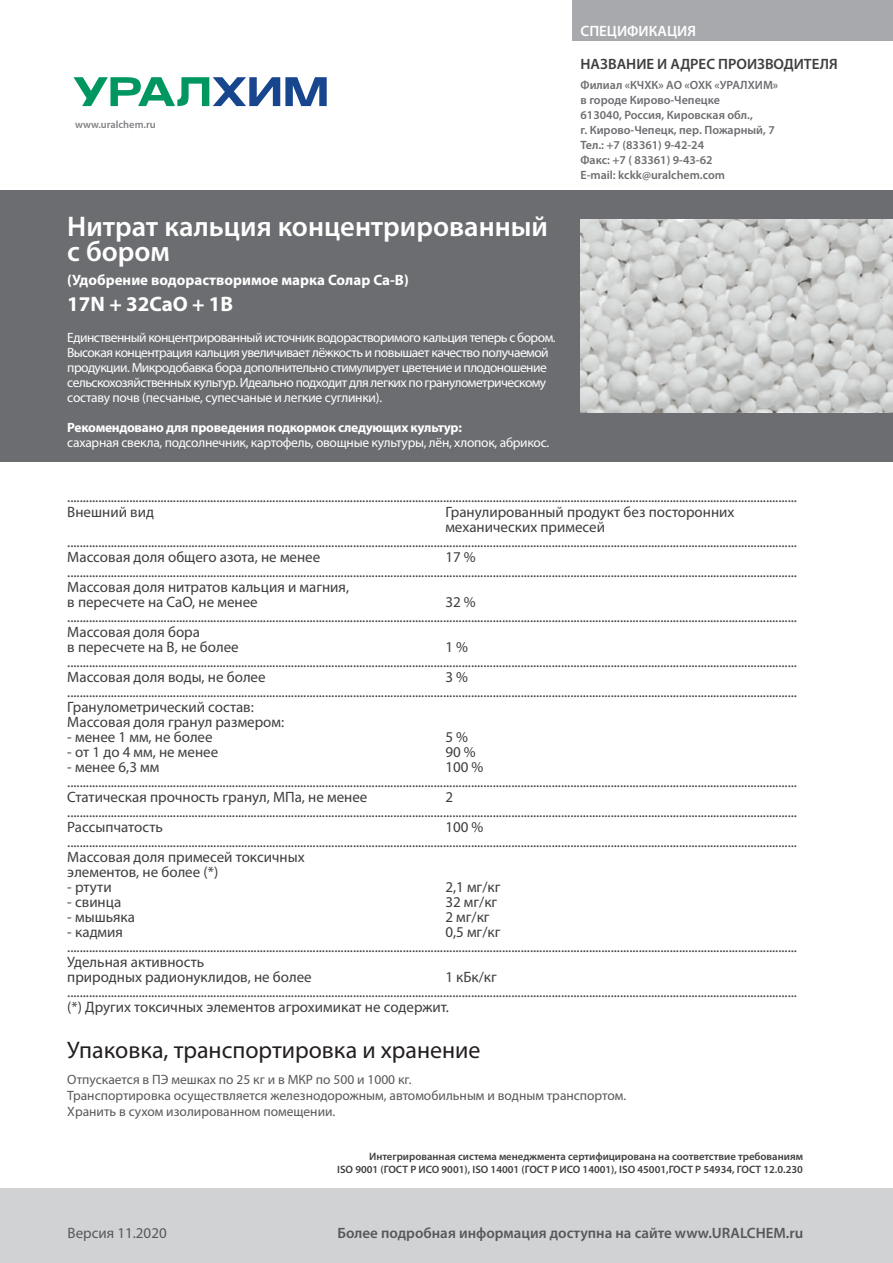
<style>
.page{position:relative;width:893px;height:1263px;background:#fff}
.page>*{position:absolute;margin:0;border:0;box-sizing:border-box;transform-origin:0 0}
.t1{font:600 28.5px/25.2px "Myriad Pro";color:#fff}
.t2{font:24px "Myriad Pro";color:#231f20}
.t3{font:700 21px "Myriad Pro";color:#fff}
.t4{font:15px/15px "Myriad Pro";color:#3e3e3f}
.t5{font:600 15px "Myriad Pro";color:#57585a}
.t6{font:700 15px "Myriad Pro";color:#fff}
.t7{font:600 15px "Myriad Pro";color:#3e3e3f}
.t8{font:15px "Myriad Pro";color:#57585a}
.t9{font:600 15px "Myriad Pro";color:#fff}
.t10{font:13.5px/15px "Myriad Pro";letter-spacing:-.04em;color:#fff}
.t11{font:13.5px/16.2px "Myriad Pro";color:#57585a}
.t12{font:13.5px "Myriad Pro";letter-spacing:-.02em;color:#fff}
.t13{font:700 13.5px "Myriad Pro";letter-spacing:-.02em;color:#fff}
.t14{font:600 12px/15px "Myriad Pro";color:#6c6d70}
.t15{font:600 10.65px/12.9px "Myriad Pro";color:#3e3e3f;text-align:right}
.t16{font:600 10.5px "Myriad Pro";color:#808285}
</style>
<div class="page">
<div style="left:0;top:1188px;width:893px;height:75px;background:#d1d2d4"></div>
<div style="left:0;top:190px;width:893px;height:272px;background:#6c6d70"></div>
<div style="left:573px;top:0;width:320px;height:40px;background:#a8a9ad"></div>
<img style="left:580px;top:219px;width:313px;height:194px">
<svg style="left:74px;top:77px;width:253px;height:29px"></svg>
<p class="t16" style="left:75px;top:117px;width:82px">www.uralchem.ru</p>
<h1 class="t1" style="left:67px;top:213px;width:482px">Нитрат кальция концентрированный с бором</h1>
<p class="t6" style="left:67px;top:271px;width:343px">(Удобрение водорастворимое марка Солар Ca-B)</p>
<h3 class="t3" style="left:67px;top:290px;width:167px">17N + 32CaO + 1B</h3>
<p class="t10" style="left:67px;top:330px;width:490px">Единственный концентрированный источник водорастворимого кальция теперь с бором.<br>Высокая концентрация кальция увеличивает лёжкость и повышает качество получаемой продукции. Микродобавка бора дополнительно стимулирует цветение и плодоношение сельскохозяйственных культур. Идеально подходит для легких по гранулометрическому составу почв (песчаные, супесчаные и легкие суглинки).</p>
<p class="t13" style="left:67px;top:418px;width:396px">Рекомендовано для проведения подкормок следующих культур:</p>
<p class="t12" style="left:67px;top:434px;width:483px">сахарная свекла, подсолнечник, картофель, овощные культуры, лён, хлопок, абрикос.</p>
<p class="t9" style="left:580px;top:21px;width:117px">СПЕЦИФИКАЦИЯ</p>
<p class="t7" style="left:580px;top:55px;width:259px">НАЗВАНИЕ И АДРЕС ПРОИЗВОДИТЕЛЯ</p>
<p class="t14" style="left:580px;top:77px;width:199px">Филиал «КЧХК» АО «ОХК «УРАЛХИМ» в городе Кирово-Чепецке<br>613040, Россия, Кировская обл.,<br>г. Кирово-Чепецк, пер. Пожарный, 7<br>Тел.: +7 (83361) 9-42-24<br>Факс: +7 ( 83361) 9-43-62<br>E-mail: kckk@uralchem.com</p>
<p class="t4" style="left:67px;top:489px;width:731px">...........................................................................................................................................................................................................................................<br>Внешний вид</p>
<p class="t4" style="left:445px;top:504px;width:291px">Гранулированный продукт без посторонних</p>
<p class="t4" style="left:445px;top:519px;width:161px">механических примесей</p>
<p class="t4" style="left:67px;top:534px;width:731px">...........................................................................................................................................................................................................................................</p>
<p class="t4" style="left:67px;top:549px;width:254px">Массовая доля общего азота, не менее</p>
<p class="t4" style="left:67px;top:549px;width:731px;text-indent:378px">17 % ...........................................................................................................................................................................................................................................<br>Массовая доля нитратов кальция и магния,<br>в пересчете на CaO, не менее</p>
<p class="t4" style="left:67px;top:594px;width:731px;text-indent:378px">32 % ...........................................................................................................................................................................................................................................<br>Массовая доля бора<br>в пересчете на В, не более</p>
<p class="t4" style="left:67px;top:639px;width:731px;text-indent:378px">1 % ...........................................................................................................................................................................................................................................<br>Массовая доля воды, не более</p>
<p class="t4" style="left:67px;top:669px;width:731px;text-indent:378px">3 % ...........................................................................................................................................................................................................................................<br>Гранулометрический состав:<br>Массовая доля гранул размером:</p>
<p class="t4" style="left:67px;top:729px;width:147px">- менее 1 мм, не более</p>
<p class="t4" style="left:445px;top:729px;width:24px">5 %</p>
<p class="t4" style="left:67px;top:744px;width:152px">- от 1 до 4 мм, не менее</p>
<p class="t4" style="left:445px;top:744px;width:32px">90 %</p>
<p class="t4" style="left:67px;top:759px;width:94px">- менее 6,3 мм</p>
<p class="t4" style="left:67px;top:759px;width:731px;text-indent:378px">100 % ...........................................................................................................................................................................................................................................<br>Статическая прочность гранул, МПа, не менее</p>
<p class="t4" style="left:67px;top:789px;width:731px;text-indent:378px">2 ...........................................................................................................................................................................................................................................<br>Рассыпчатость</p>
<p class="t4" style="left:67px;top:819px;width:731px;text-indent:378px">100 % ...........................................................................................................................................................................................................................................<br>Массовая доля примесей токсичных<br>элементов, не более (*)</p>
<p class="t4" style="left:67px;top:879px;width:46px">- ртути</p>
<p class="t4" style="left:445px;top:879px;width:57px">2,1 мг/кг</p>
<p class="t4" style="left:67px;top:894px;width:55px">- свинца</p>
<p class="t4" style="left:445px;top:894px;width:54px">32 мг/кг</p>
<p class="t4" style="left:67px;top:909px;width:69px">- мышьяка</p>
<p class="t4" style="left:445px;top:909px;width:46px">2 мг/кг</p>
<p class="t4" style="left:67px;top:924px;width:57px">- кадмия</p>
<p class="t4" style="left:67px;top:924px;width:731px;text-indent:378px">0,5 мг/кг ...........................................................................................................................................................................................................................................<br>Удельная активность<br>природных радионуклидов, не более</p>
<p class="t4" style="left:67px;top:969px;width:731px;text-indent:378px">1 кБк/кг ........................................................................................................................................................................................................................................... (*) Других токсичных элементов агрохимикат не содержит.</p>
<h2 class="t2" style="left:67px;top:1035px;width:415px">Упаковка, транспортировка и хранение</h2>
<p class="t11" style="left:67px;top:1071px;width:560px">Отпускается в ПЭ мешках по 25 кг и в МКР по 500 и 1000 кг.<br>Транспортировка осуществляется железнодорожным, автомобильным и водным транспортом.<br>Хранить в сухом изолированном помещении.</p>
<p class="t15" style="left:337px;top:1150px;width:467px">Интегрированная система менеджмента сертифицирована на соответствие требованиям<br>ISO 9001 (ГОСТ Р ИСО 9001), ISO 14001 (ГОСТ Р ИСО 14001), ISO 45001,ГОСТ Р 54934, ГОСТ 12.0.230</p>
<p class="t8" style="left:68px;top:1223px;width:101px">Версия 11.2020</p>
<p class="t5" style="left:338px;top:1223px;width:467px">Более подробная информация доступна на сайте www.URALCHEM.ru</p>
</div>
